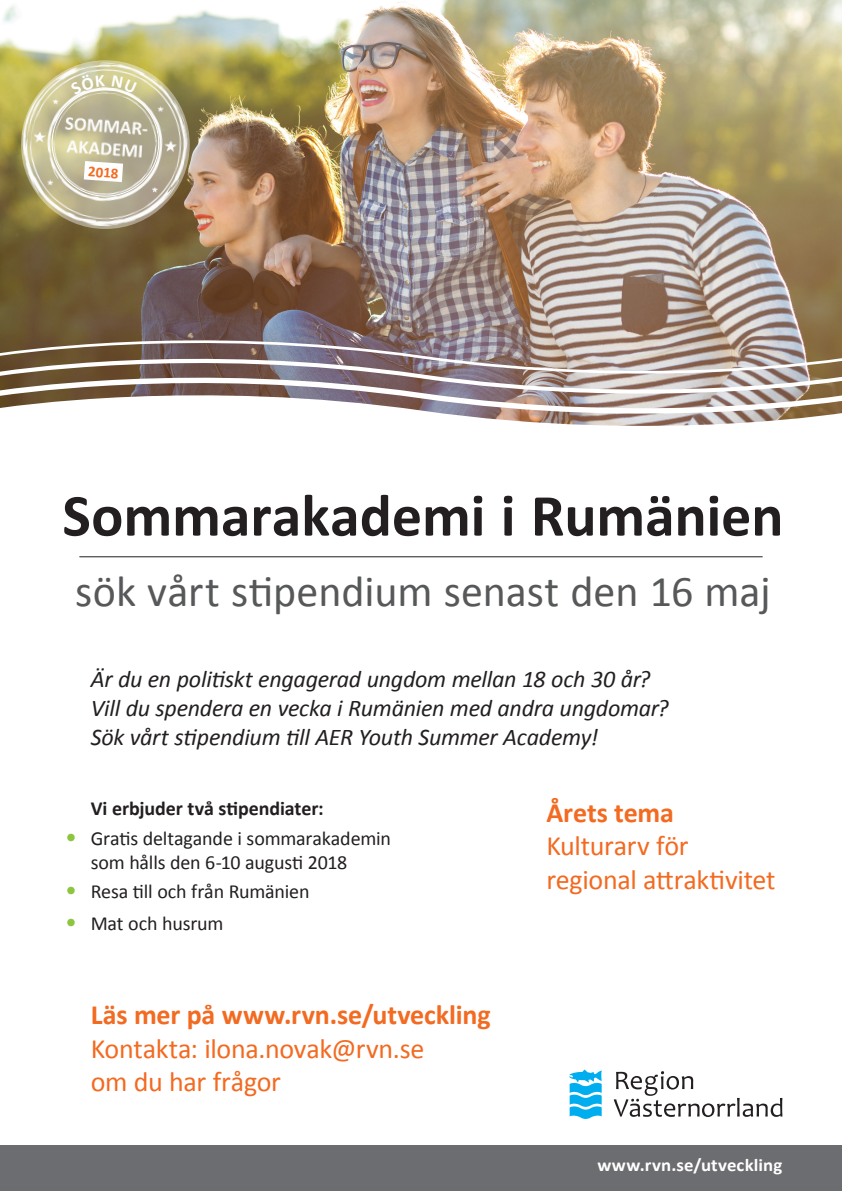
<style>
.page{position:relative;width:842px;height:1191px;background:#fff}
.page>*{position:absolute;margin:0;border:0;box-sizing:border-box;transform-origin:0 0}
.t1{font:700 60px "Calibri";color:#231f20}
.t2{font:44px "Calibri";color:#57585a}
.t3{font:28px/33.6px "Calibri";letter-spacing:-.01em;color:#f36a21}
.t4{font:700 28px "Calibri";letter-spacing:-.005em;color:#f36a21}
.t5{font:italic 24px/28.8px "Calibri";letter-spacing:-.01em;color:#231f20}
.t6{font:700 21.9px "Calibri";letter-spacing:.005em;color:#fff;scale:1.04 1}
.t7{font:20px/24px "Calibri";letter-spacing:-.01em;color:#231f20}
.t8{font:700 20px "Calibri";letter-spacing:-.005em;color:#231f20}
.t9{font:700 18px "Calibri";letter-spacing:.01em;color:#fff;scale:1.04 1}
.t10{font:700 15px "Calibri";color:#f36a21}
.s1{font-size:24px;color:#8bc63e}
</style>
<div class="page">
<img style="left:0;top:0;width:842px;height:340px">
<svg style="left:569px;top:1069px;width:33px;height:50px"></svg>
<svg style="left:614px;top:1071px;width:168px;height:46px"></svg>
<div style="left:0;top:1145px;width:842px;height:46px;background:#6c6d70"></div>
<hr style="left:79px;top:556px;width:684px;height:1px;background:#231f20">
<svg style="left:0;top:340px;width:842px;height:2px;background:#9b8b85"></svg>
<svg style="left:0;top:342px;width:842px;height:19px;background:#978681"></svg>
<svg style="left:0;top:361px;width:842px;height:18px;background:#9f8f89"></svg>
<svg style="left:0;top:379px;width:842px;height:47px"></svg>
<img style="left:19px;top:58px;width:174px;height:170px">
<svg style="left:84px;top:161px;width:39px;height:21px"></svg>
<svg style="left:70px;top:73px;width:35px;height:22px"></svg>
<svg style="left:112px;top:75px;width:25px;height:18px"></svg>
<p class="t10" style="left:89px;top:162px;width:32px;rotate:4deg">2018</p>
<h1 class="t1" style="left:62px;top:477px;width:723px">Sommarakademi i Rumänien</h1>
<h2 class="t2" style="left:75px;top:563px;width:697px">sök vårt stipendium senast den 16 maj</h2>
<p class="t5" style="left:91px;top:664px;width:579px">Är du en politiskt engagerad ungdom mellan 18 och 30 år?<br>Vill du spendera en vecka i Rumänien med andra ungdomar?<br>Sök vårt stipendium till AER Youth Summer Academy!</p>
<p class="t8" style="left:91px;top:795px;width:235px">Vi erbjuder två stipendiater:</p>
<p class="t7" style="left:91px;top:826px;width:302px;text-indent:-26px"><span class="s1">•</span> Gratis deltagande i sommarakademin som hålls den 6-10 augusti 2018</p>
<p class="t7" style="left:65px;top:880px;width:246px"><span class="s1">•</span> Resa till och från Rumänien</p>
<p class="t7" style="left:65px;top:912px;width:160px"><span class="s1">•</span> Mat och husrum</p>
<p class="t4" style="left:91px;top:997px;width:401px">Läs mer på www.rvn.se/utveckling</p>
<p class="t3" style="left:91px;top:1031px;width:335px">Kontakta: ilona.novak@rvn.se om du har frågor</p>
<p class="t4" style="left:546px;top:794px;width:129px">Årets tema</p>
<p class="t3" style="left:546px;top:829px;width:231px">Kulturarv för regional attraktivitet</p>
<p class="t6" style="left:583px;top:1146px;width:216px">Läs mer på www.lvn.se</p>
<p class="t9" style="left:597px;top:1153px;width:179px">www.rvn.se/utveckling</p>
</div>
